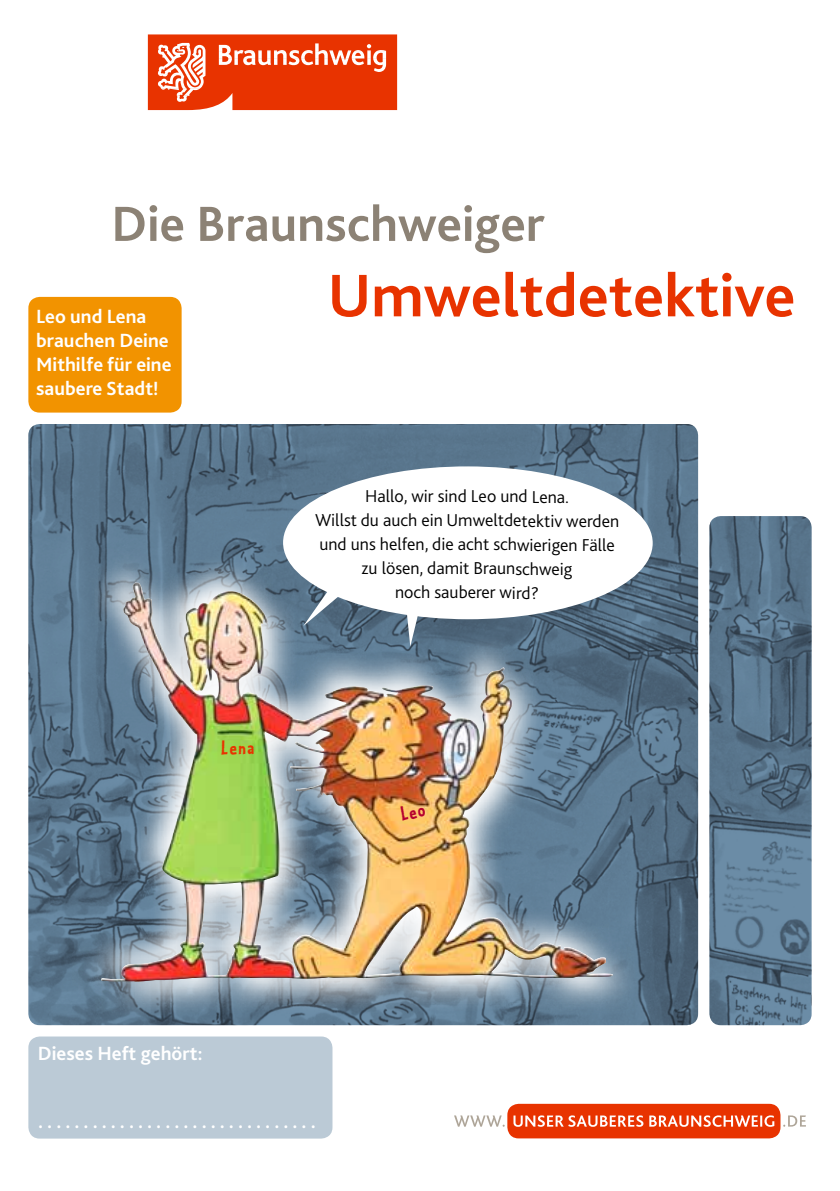
<style>
.page{position:relative;width:840px;height:1191px;background:#fff}
.page>*{position:absolute;margin:0;border:0;box-sizing:border-box;transform-origin:0 0}
.t1{font:700 62.8px "Bliss 2";color:#e83300}
.t2{font:700 51.6px "Bliss 2";color:#8c8275}
.t3{font:26px "Bliss 2";color:#fff}
.t4{font:700 20px/24px "Bliss 2";color:#fff}
.t5{font:20px "Kosmik Bold One";color:#e83300}
.t6{font:300 18px/24px "Bliss 2";color:#000;text-align:center}
</style>
<div class="page">
<svg style="left:148px;top:34px;width:249px;height:76px;background:#eb5227"></svg>
<img style="left:28px;top:424px;width:669px;height:601px">
<div style="left:28px;top:1036px;width:304px;height:102px;background:#bbcad6;border-radius:11px"></div>
<div style="left:28px;top:297px;width:153px;height:115px;background:#f29300;border-radius:11px"></div>
<div style="left:507px;top:1103px;width:273px;height:35px;background:#e83300;border-radius:11px"></div>
<svg style="left:513px;top:1115px;width:260px;height:11px"></svg>
<svg style="left:454px;top:1115px;width:50px;height:11px"></svg>
<svg style="left:783px;top:1115px;width:22px;height:11px"></svg>
<svg style="left:91px;top:571px;width:553px;height:446px;background:#5d778c"></svg>
<img style="left:68px;top:548px;width:553px;height:447px">
<svg style="left:303px;top:578px;width:138px;height:68px;background:#5e768a"></svg>
<div style="left:283px;top:466px;width:369px;height:153px;background:#fff;border-radius:50%"></div>
<img style="left:709px;top:516px;width:102px;height:509px">
<svg style="left:399px;top:805px;width:27px;height:16px"></svg>
<h2 class="t2" style="left:111px;top:192px;width:434px">Die Braunschweiger</h2>
<h1 class="t1" style="left:327px;top:256px;width:469px">Umweltdetektive</h1>
<p class="t4" style="left:36px;top:303px;width:137px">Leo und Lena brauchen Deine<br>Mithilfe für eine saubere Stadt!</p>
<p class="t5" style="left:221px;top:734px;width:34px">Lena</p>
<p class="t6" style="left:315px;top:484px;width:305px">Hallo, wir sind Leo und Lena.<br>Willst du auch ein Umweltdetektiv werden und uns helfen, die acht schwierigen Fälle zu lösen, damit Braunschweig<br>noch sauberer wird?</p>
<p class="t4" style="left:38px;top:1041px;width:166px">Dieses Heft gehört:</p>
<h3 class="t3" style="left:38px;top:1102px;width:280px">...............................</h3>
</div>
